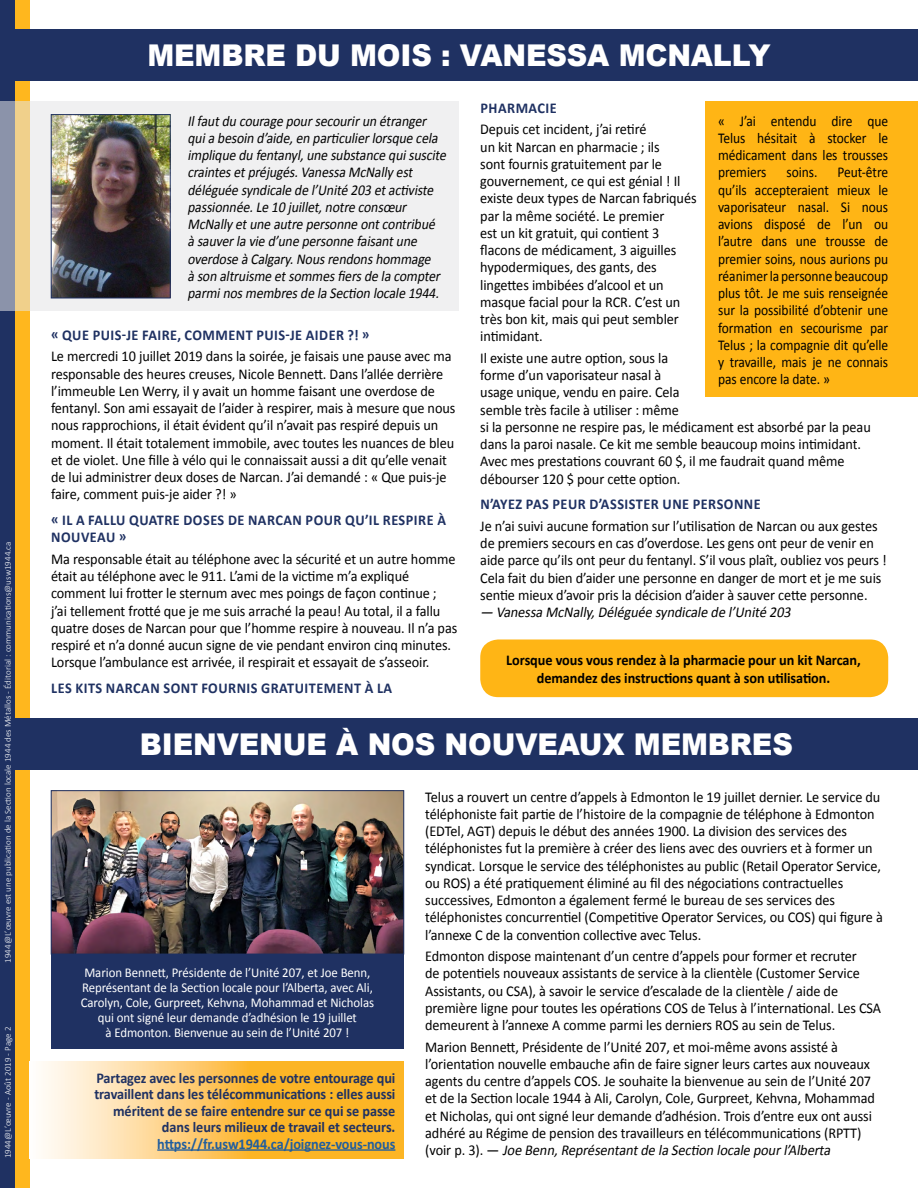
<style>
.page{position:relative;width:918px;height:1188px;background:#fff}
.page>*{position:absolute;margin:0;border:0;box-sizing:border-box;transform-origin:0 0}
.t1{font:900 30px "Arial";letter-spacing:-.005em;color:#fff;scale:.95 1}
.t2{font:15px/17.2px "Calibri";letter-spacing:-.005em;color:#000;scale:.95 1}
.t3{font:italic 15px/17.2px "Calibri";color:#000;scale:.91 1}
.t4{font:15px/17.2px "Calibri";letter-spacing:-.005em;color:#000;text-align:justify;scale:.9 1}
.t5{font:700 15px/17.2px "Calibri";letter-spacing:.035em;color:#1f3162;scale:.95 1}
.t6{font:700 15px/16.5px "Calibri";letter-spacing:-.005em;color:#1f3162;text-align:right;scale:.95 1}
.t7{font:700 15px/17.2px "Calibri";letter-spacing:-.005em;color:#000;text-align:center;scale:.95 1}
.t8{font:italic 15px "Calibri";color:#000;scale:.95 1}
.t9{font:700 15px "Calibri";letter-spacing:-.005em;color:#215e9e;scale:.95 1}
.t10{font:13.5px/15px "Calibri";letter-spacing:-.005em;color:#fff;text-align:center;scale:.95 1}
.t11{font:300 9px "Calibri";color:#fff}
.s1{font-style:italic}
</style>
<div class="page">
<hr style="left:917px;top:0;width:1px;height:1188px;background:#1f3162">
<div style="left:15px;top:0;width:15px;height:1188px;background:#ffb71e"></div>
<div style="left:0;top:0;width:15px;height:1188px;background:#1f3162"></div>
<img style="left:53px;top:792px;width:349px;height:160px">
<div style="left:51px;top:790px;width:353px;height:164px;border:1px solid #1f3162"></div>
<div style="left:0;top:30px;width:918px;height:51px;background:#1f3162"></div>
<svg style="left:0;top:102px;width:459px;height:209px;fill:#f0f0f1"></svg>
<div style="left:705px;top:102px;width:213px;height:295px;background:#ffb515"></div>
<div style="left:480px;top:639px;width:408px;height:58px;background:#ffb515;border-radius:18px"></div>
<img style="left:53px;top:116px;width:115px;height:180px">
<div style="left:51px;top:114px;width:119px;height:184px;border:1px solid #1f3162"></div>
<div style="left:15px;top:719px;width:903px;height:51px;background:#1f3162"></div>
<div style="left:51px;top:954px;width:353px;height:95px;background:#1f3162"></div>
<svg style="left:42px;top:1062px;width:362px;height:96px;background:#fdca68"></svg>
<hr style="left:157px;top:1149px;width:238px;height:2px;background:#215e9e">
<p class="t11" style="left:2px;top:963px;width:423px;rotate:-90deg">1944@L’œuvre est une publication de la Section locale 1944 des Métallos - Éditorial : communications@usw1944.ca</p>
<p class="t11" style="left:2px;top:1158px;width:133px;rotate:-90deg">1944@L’œuvre - Août 2019 - Page 2</p>
<h1 class="t1" style="left:147px;top:34px;width:657px">MEMBRE DU MOIS : VANESSA MCNALLY</h1>
<p class="t5" style="left:481px;top:99px;width:82px">PHARMACIE</p>
<p class="t2" style="left:480px;top:121px;width:229px">Depuis cet incident, j’ai retiré<br>un kit Narcan en pharmacie ; ils<br>sont fournis gratuitement par le gouvernement, ce qui est génial ! Il existe deux types de Narcan fabriqués par la même société. Le premier<br>est un kit gratuit, qui contient 3 flacons de médicament, 3 aiguilles hypodermiques, des gants, des lingettes imbibées d’alcool et un masque facial pour la RCR. C’est un très bon kit, mais qui peut sembler intimidant.</p>
<p class="t2" style="left:480px;top:349px;width:413px">Il existe une autre option, sous la<br>forme d’un vaporisateur nasal à<br>usage unique, vendu en paire. Cela<br>semble très facile à utiliser : même<br>si la personne ne respire pas, le médicament est absorbé par la peau dans la paroi nasale. Ce kit me semble beaucoup moins intimidant.<br>Avec mes prestations couvrant 60 $, il me faudrait quand même débourser 120 $ pour cette option.</p>
<p class="t5" style="left:481px;top:496px;width:296px">N’AYEZ PAS PEUR D’ASSISTER UNE PERSONNE</p>
<p class="t2" style="left:480px;top:517px;width:430px">Je n’ai suivi aucune formation sur l’utilisation de Narcan ou aux gestes de premiers secours en cas d’overdose. Les gens ont peur de venir en aide parce qu’ils ont peur du fentanyl. S’il vous plaît, oubliez vos peurs !<br>Cela fait du bien d’aider une personne en danger de mort et je me suis sentie mieux d’avoir pris la décision d’aider à sauver cette personne.</p>
<p class="t8" style="left:480px;top:603px;width:332px">— Vanessa McNally,Déléguée syndicale de l’Unité 203</p>
<p class="t3" style="left:188px;top:112px;width:289px">Ilfautdu courage poursecourirun étranger quia besoin d’aide,en particulierlorsque cela implique du fentanyl,une substance quisuscite craintesetpréjugés.Vanessa McNallyest déléguée syndicale de l’Unité 203 etactiviste passionnée.Le 10 juillet,notre consœur McNallyetune autre personne ontcontribué à sauverla vie d’une personne faisantune overdose à Calgary.Nousrendonshommage<br>à son altruisme etsommesfiersde la compter parminosmembresde la Section locale 1944.</p>
<p class="t4" style="left:718px;top:112px;width:190px">« J’ai entendu dire que Telus hésitait à stocker le médicament dans les trousses premiers</p>
<p class="t4" style="left:718px;top:164px;width:190px;text-indent:119px">Peut-être qu’ils accepteraient mieux le vaporisateur nasal. Si nous avions disposé de l’un ou l’autre dans une trousse de premier soins, nous aurions pu réanimer la personne beaucoup plus tôt. Je me suis renseignée sur la possibilité d’obtenir une formation en secourisme par Telus ; la compagnie dit qu’elle y travaille, mais je ne connais pas encore la date. »</p>
<p class="t4" style="left:787px;top:164px;width:36px">soins.</p>
<p class="t5" style="left:51px;top:326px;width:337px">« QUE PUIS-JE FAIRE, COMMENT PUIS-JE AIDER ?! »</p>
<p class="t2" style="left:51px;top:348px;width:427px">Le mercredi 10 juillet 2019 dans la soirée, je faisais une pause avec ma responsable des heures creuses, Nicole Bennett. Dans l’allée derrière l’immeuble Len Werry, il y avait un homme faisant une overdose de fentanyl. Son ami essayait de l’aider à respirer, mais à mesure que nous nous rapprochions, il était évident qu’il n’avait pas respiré depuis un moment. Il était totalement immobile, avec toutes les nuances de bleu et de violet. Une fille à vélo qui le connaissait aussi a dit qu’elle venait de lui administrer deux doses de Narcan. J’ai demandé : « Que puis-je faire, comment puis-je aider ?! »</p>
<p class="t5" style="left:51px;top:511px;width:417px">« IL A FALLU QUATRE DOSES DE NARCAN POUR QU’IL RESPIRE À<br>NOUVEAU »</p>
<p class="t2" style="left:51px;top:550px;width:429px">Ma responsable était au téléphone avec la sécurité et un autre homme était au téléphone avec le 911. L’ami de la victime m’a expliqué comment lui frotter le sternum avec mes poings de façon continue ;<br>j’ai tellement frotté que je me suis arraché la peau! Au total, il a fallu quatre doses de Narcan pour que l’homme respire à nouveau. Il n’a pas respiré et n’a donné aucun signe de vie pendant environ cinq minutes.<br>Lorsque l’ambulance est arrivée, il respirait et essayait de s’asseoir.</p>
<p class="t5" style="left:51px;top:679px;width:360px">LES KITS NARCAN SONT FOURNIS GRATUITEMENT À LA</p>
<p class="t7" style="left:506px;top:652px;width:375px">Lorsque vous vous rendez à la pharmacie pour un kit Narcan, demandez des instructions quant à son utilisation.</p>
<h1 class="t1" style="left:140px;top:722px;width:689px">BIENVENUE À NOS NOUVEAUX MEMBRES</h1>
<p class="t10" style="left:81px;top:965px;width:310px">Marion Bennett, Présidente de l’Unité 207, et Joe Benn, Représentant de la Section locale pour l’Alberta, avec Ali, Carolyn, Cole, Gurpreet, Kehvna, Mohammad et Nicholas qui ont signé leur demande d’adhésion le 19 juillet<br>à Edmonton. Bienvenue au sein de l’Unité 207 !</p>
<p class="t6" style="left:94px;top:1069px;width:318px">Partagez avec les personnes de votre entourage qui travaillent dans les télécommunications : elles aussi méritent de se faire entendre sur ce qui se passe dans leurs milieux de travail et secteurs.</p>
<p class="t9" style="left:157px;top:1134px;width:252px">https://fr.usw1944.ca/joignez-vous-nous</p>
<p class="t2" style="left:425px;top:788px;width:483px">Telus a rouvert un centre d’appels à Edmonton le 19 juillet dernier. Le service du téléphoniste fait partie de l’histoire de la compagnie de téléphone à Edmonton (EDTel, AGT) depuis le début des années 1900. La division des services des téléphonistes fut la première à créer des liens avec des ouvriers et à former un syndicat. Lorsque le service des téléphonistes au public (Retail Operator Service, ou ROS) a été pratiquement éliminé au fil des négociations contractuelles successives, Edmonton a également fermé le bureau de ses services des téléphonistes concurrentiel (Competitive Operator Services, ou COS) qui figure à l’annexe C de la convention collective avec Telus.</p>
<p class="t2" style="left:425px;top:948px;width:481px">Edmonton dispose maintenant d’un centre d’appels pour former et recruter<br>de potentiels nouveaux assistants de service à la clientèle (Customer Service Assistants, ou CSA), à savoir le service d’escalade de la clientèle / aide de première ligne pour toutes les opérations COS de Telus à l’international. Les CSA demeurent à l’annexe A comme parmi les derniers ROS au sein de Telus.</p>
<p class="t2" style="left:425px;top:1038px;width:475px">Marion Bennett, Présidente de l’Unité 207, et moi-même avons assisté à l’orientation nouvelle embauche afin de faire signer leurs cartes aux nouveaux agents du centre d’appels COS. Je souhaite la bienvenue au sein de l’Unité 207 et de la Section locale 1944 à Ali, Carolyn, Cole, Gurpreet, Kehvna, Mohammad et Nicholas, qui ont signé leur demande d’adhésion. Trois d’entre eux ont aussi adhéré au Régime de pension des travailleurs en télécommunications (RPTT)<br>( v o i r p . 3 ) . — <span class="s1">Joe Benn,Représentantde la Section locale pourl’Alberta</span></p>
</div>
